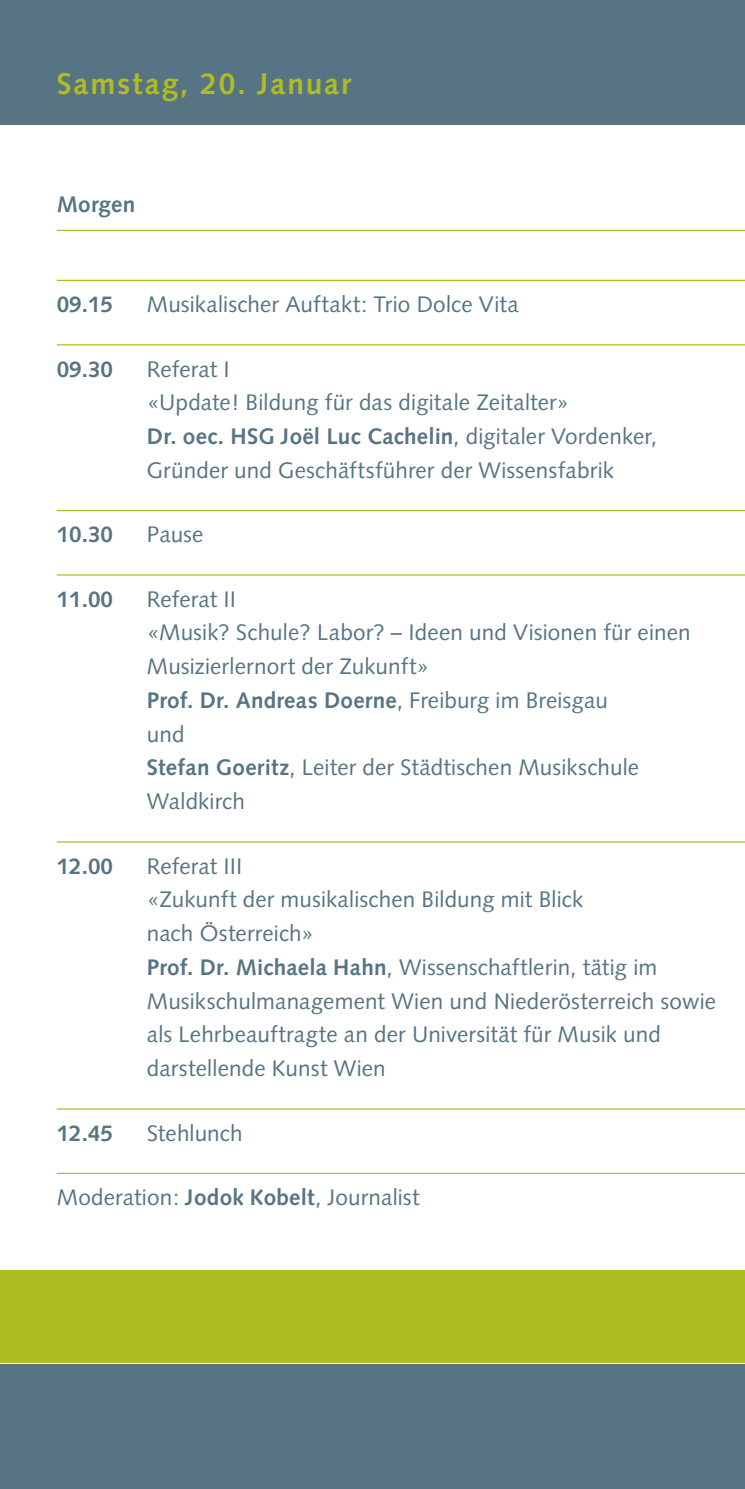
<style>
.page{position:relative;width:745px;height:1489px;background:#fff}
.page>*{position:absolute;margin:0;border:0;box-sizing:border-box;transform-origin:0 0}
.t1{font:700 30px "Syntax";letter-spacing:.065em;color:#afbc22}
.t2{font:22.5px/33.8px "Syntax";letter-spacing:.005em;color:#567483}
.t3{font:700 22.5px "Syntax";color:#567483}
.s1{font-weight:700}
</style>
<div class="page">
<div style="left:0;top:0;width:744px;height:124px;background:#567483"></div>
<hr style="left:57px;top:230px;width:687px;height:1px;background:#afbc22">
<hr style="left:57px;top:280px;width:687px;height:1px;background:#afbc22">
<hr style="left:57px;top:344px;width:687px;height:1px;background:#afbc22">
<hr style="left:57px;top:510px;width:687px;height:1px;background:#afbc22">
<hr style="left:57px;top:574px;width:687px;height:1px;background:#afbc22">
<hr style="left:57px;top:841px;width:687px;height:1px;background:#afbc22">
<hr style="left:57px;top:1108px;width:687px;height:1px;background:#afbc22">
<hr style="left:57px;top:1172px;width:687px;height:1px;background:#afbc22">
<div style="left:0;top:1364px;width:744px;height:124px;background:#567483"></div>
<div style="left:0;top:1270px;width:744px;height:92px;background:#afbc22"></div>
<h1 class="t1" style="left:57px;top:66px;width:296px">Samstag, 20. Januar</h1>
<p class="t3" style="left:57px;top:191px;width:80px">Morgen</p>
<p class="t3" style="left:57px;top:291px;width:58px">09.15</p>
<p class="t2" style="left:147px;top:287px;width:373px">Musikalischer Auftakt: Trio Dolce Vita</p>
<p class="t3" style="left:57px;top:356px;width:58px">09.30</p>
<p class="t2" style="left:147px;top:352px;width:511px">Referat I<br>«Update! Bildung für das digitale Zeitalter»<br><span class="s1">Dr. oec. HSG Joël Luc Cachelin</span>, digitaler Vordenker, Gründer und Geschäftsführer der Wissensfabrik</p>
<p class="t3" style="left:57px;top:521px;width:58px">10.30</p>
<p class="t2" style="left:147px;top:517px;width:58px">Pause</p>
<p class="t3" style="left:57px;top:586px;width:58px">11.00</p>
<p class="t2" style="left:147px;top:582px;width:545px">Referat II<br>«Musik? Schule? Labor? – Ideen und Visionen für einen<br>Musizierlernort der Zukunft»<br><span class="s1">Prof. Dr. Andreas Doerne</span>, Freiburg im Breisgau<br>und<br><span class="s1">Stefan Goeritz</span>, Leiter der Städtischen Musikschule<br>Waldkirch</p>
<p class="t3" style="left:57px;top:853px;width:58px">12.00</p>
<p class="t2" style="left:147px;top:849px;width:570px">Referat III<br>«Zukunft der musikalischen Bildung mit Blick<br>nach Österreich»<br><span class="s1">Prof. Dr. Michaela Hahn</span>, Wissenschaftlerin, tätig im Musikschulmanagement Wien und Niederösterreich sowie als Lehrbeauftragte an der Universität für Musik und darstellende Kunst Wien</p>
<p class="t3" style="left:57px;top:1119px;width:58px">12.45</p>
<p class="t2" style="left:147px;top:1115px;width:97px">Stehlunch</p>
<p class="t2" style="left:57px;top:1180px;width:364px">Moderation: <span class="s1">Jodok Kobelt</span>, Journalist</p>
</div>
